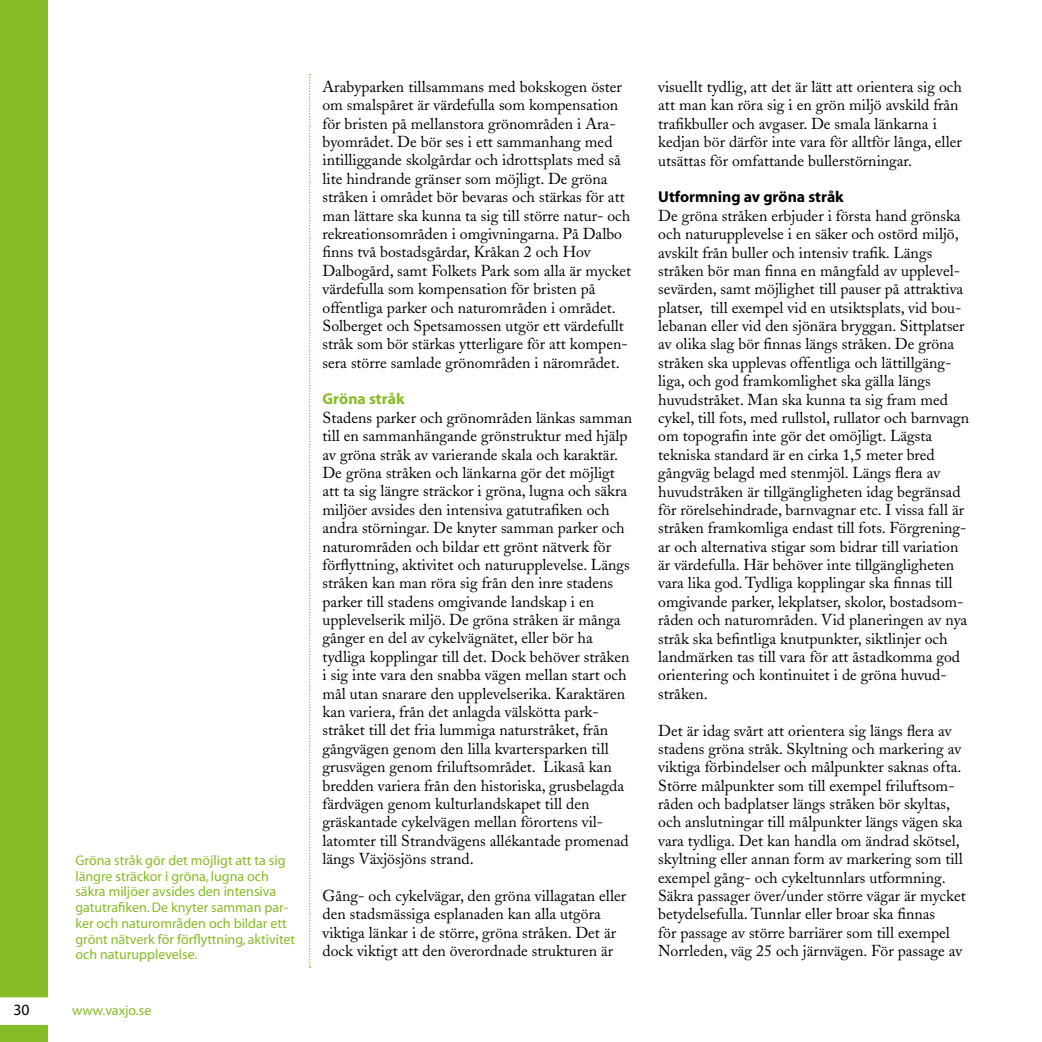
<style>
.page{position:relative;width:1042px;height:1042px;background:#fff}
.page>*{position:absolute;margin:0;border:0;box-sizing:border-box;transform-origin:0 0}
.t1{font:15.75px/18.4px "Adobe Caslon";color:#000}
.t2{font:700 15.75px "Myriad";color:#000}
.t3{font:700 15.75px "Myriad";color:#86bc25}
.t4{font:15.75px "Myriad";color:#000}
.t5{font:14px/15.8px "Myriad";color:#86bc25}
</style>
<div class="page">
<div style="left:0;top:0;width:47px;height:1042px;background:#86bc25"></div>
<svg style="left:0;top:997px;width:48px;height:28px"></svg>
<svg style="left:309px;top:74px;width:2px;height:894px"></svg>
<p class="t5" style="left:75px;top:853px;width:221px">Gröna stråk gör det möjligt att ta sig längre sträckor i gröna, lugna och säkra miljöer avsides den intensiva gatutrafiken. De knyter samman par&shy;ker och naturområden och bildar ett grönt nätverk för förflyttning, aktivitet och naturupplevelse.</p>
<p class="t4" style="left:14px;top:1002px;width:18px">30</p>
<p class="t5" style="left:72px;top:1003px;width:81px">www.vaxjo.se</p>
<p class="t1" style="left:322px;top:78px;width:310px">Arabyparken tillsammans med bokskogen öster om smalspåret är värdefulla som kompensation för bristen på mellanstora grönområden i Ara&shy;byområdet. De bör ses i ett sammanhang med intilliggande skolgårdar och idrottsplats med så lite hindrande gränser som möjligt. De gröna stråken i området bör bevaras och stärkas för att man lättare ska kunna ta sig till större natur- och rekreationsområden i omgivningarna. På Dalbo finns två bostadsgårdar, Kråkan 2 och Hov Dalbogård, samt Folkets Park som alla är mycket värdefulla som kompensation för bristen på offentliga parker och naturområden i området.<br>Solberget och Spetsamossen utgör ett värdefullt stråk som bör stärkas ytterligare för att kompen&shy;sera större samlade grönområden i närområdet.</p>
<p class="t3" style="left:322px;top:391px;width:84px">Gröna stråk</p>
<p class="t1" style="left:322px;top:408px;width:311px">Stadens parker och grönområden länkas samman till en sammanhängande grönstruktur med hjälp av gröna stråk av varierande skala och karaktär.<br>De gröna stråken och länkarna gör det möjligt att ta sig längre sträckor i gröna, lugna och säkra miljöer avsides den intensiva gatutrafiken och andra störningar. De knyter samman parker och naturområden och bildar ett grönt nätverk för förflyttning, aktivitet och naturupplevelse. Längs stråken kan man röra sig från den inre stadens parker till stadens omgivande landskap i en upplevelserik miljö. De gröna stråken är många gånger en del av cykelvägnätet, eller bör ha tydliga kopplingar till det. Dock behöver stråken i sig inte vara den snabba vägen mellan start och mål utan snarare den upplevelserika. Karaktären kan variera, från det anlagda välskötta park&shy;stråket till det fria lummiga naturstråket, från gångvägen genom den lilla kvartersparken till grusvägen genom friluftsområdet. Likaså kan bredden variera från den historiska, grusbelagda färdvägen genom kulturlandskapet till den gräskantade cykelvägen mellan förortens vil&shy;latomter till Strandvägens allékantade promenad längs Växjösjöns strand.</p>
<p class="t1" style="left:322px;top:886px;width:305px">Gång- och cykelvägar, den gröna villagatan eller den stadsmässiga esplanaden kan alla utgöra viktiga länkar i de större, gröna stråken. Det är dock viktigt att den överordnade strukturen är</p>
<p class="t1" style="left:658px;top:78px;width:305px">visuellt tydlig, att det är lätt att orientera sig och att man kan röra sig i en grön miljö avskild från trafikbuller och avgaser. De smala länkarna i kedjan bör därför inte vara för alltför långa, eller utsättas för omfattande bullerstörningar.</p>
<p class="t2" style="left:658px;top:189px;width:187px">Utformning av gröna stråk</p>
<p class="t1" style="left:658px;top:206px;width:312px">De gröna stråken erbjuder i första hand grönska och naturupplevelse i en säker och ostörd miljö, avskilt från buller och intensiv trafik. Längs stråken bör man finna en mångfald av upplevel&shy;sevärden, samt möjlighet till pauser på attraktiva platser, till exempel vid en utsiktsplats, vid bou&shy;lebanan eller vid den sjönära bryggan. Sittplatser av olika slag bör finnas längs stråken. De gröna stråken ska upplevas offentliga och lättillgäng&shy;liga, och god framkomlighet ska gälla längs huvudstråket. Man ska kunna ta sig fram med cykel, till fots, med rullstol, rullator och barnvagn om topografin inte gör det omöjligt. Lägsta tekniska standard är en cirka 1,5 meter bred gångväg belagd med stenmjöl. Längs flera av huvudstråken är tillgängligheten idag begränsad för rörelsehindrade, barnvagnar etc. I vissa fall är stråken framkomliga endast till fots. Förgrening&shy;ar och alternativa stigar som bidrar till variation är värdefulla. Här behöver inte tillgängligheten vara lika god. Tydliga kopplingar ska finnas till omgivande parker, lekplatser, skolor, bostadsom&shy;råden och naturområden. Vid planeringen av nya stråk ska befintliga knutpunkter, siktlinjer och landmärken tas till vara för att åstadkomma god orientering och kontinuitet i de gröna huvud&shy;stråken.</p>
<p class="t1" style="left:658px;top:721px;width:309px">Det är idag svårt att orientera sig längs flera av stadens gröna stråk. Skyltning och markering av viktiga förbindelser och målpunkter saknas ofta.<br>Större målpunkter som till exempel friluftsom&shy;råden och badplatser längs stråken bör skyltas, och anslutningar till målpunkter längs vägen ska vara tydliga. Det kan handla om ändrad skötsel, skyltning eller annan form av markering som till exempel gång- och cykeltunnlars utformning.<br>Säkra passager över/under större vägar är mycket betydelsefulla. Tunnlar eller broar ska finnas<br>för passage av större barriärer som till exempel Norrleden, väg 25 och järnvägen. För passage av</p>
</div>
